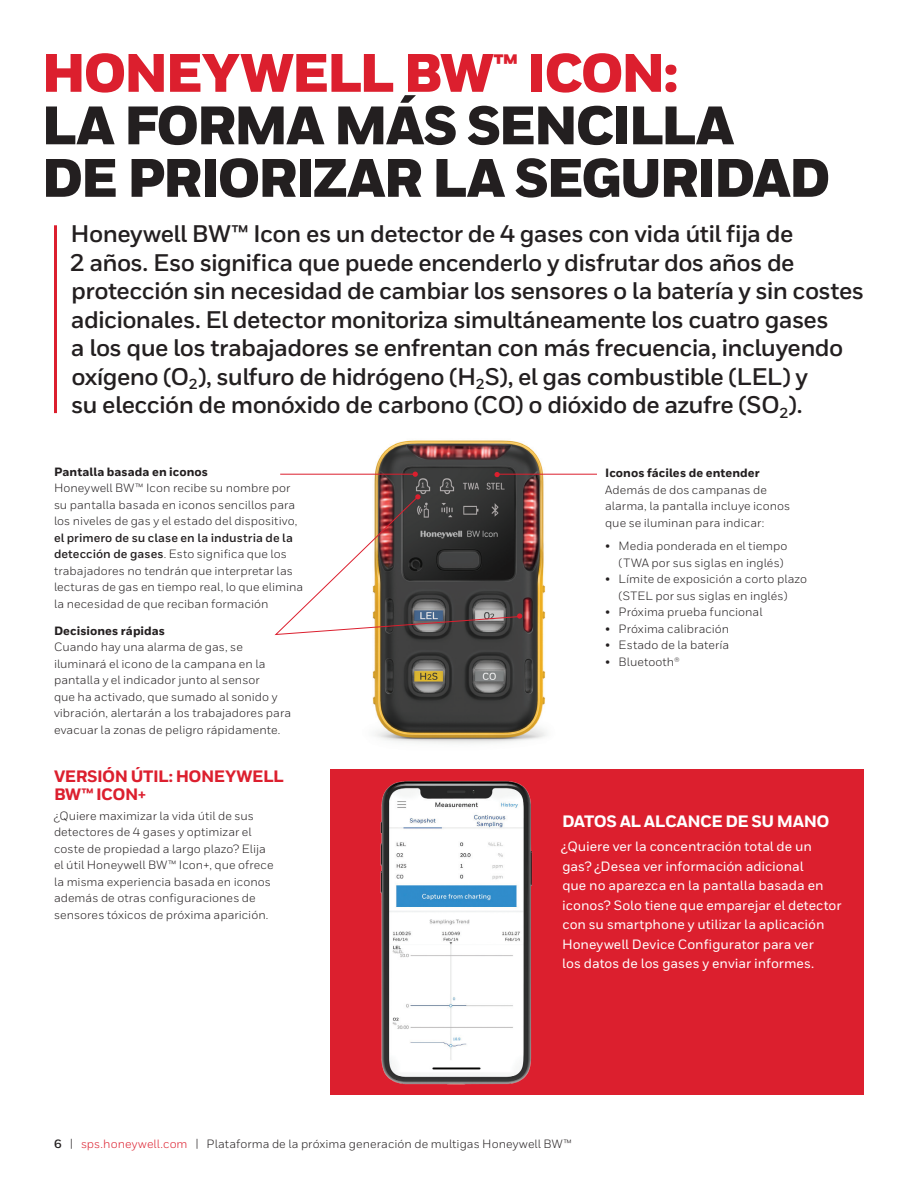
<style>
.page{position:relative;width:918px;height:1188px;background:#fff}
.page>*{position:absolute;margin:0;border:0;box-sizing:border-box;transform-origin:0 0}
.Title_40_30__the_res{font:900 54px/52.5px "Honeywell Sans";letter-spacing:-.045em;color:#231f20}
.Title_40_30__the_res-2{font:900 54px "Honeywell Sans";letter-spacing:-.045em;color:#dc1f2e}
.Intro_Body{font:700 24px/28.5px "Honeywell Sans";letter-spacing:-.025em;color:#231f20}
.Heading_2__11_12{font:800 16.5px/18px "Honeywell Sans";letter-spacing:-.03em;color:#dc1f2e}
.Red_Sidebar__Heading{font:800 16.5px "Honeywell Sans";letter-spacing:-.03em;color:#fff}
.Body__9_13_pt{font:500 13.5px/19.5px "Honeywell Sans";color:#fff}
.Body__9_13_pt-2{font:12px/16.5px "Honeywell Sans";letter-spacing:.005em;color:#231f20}
.MASTER__Header_Foote{font:12px "Honeywell Sans";letter-spacing:.005em;color:#231f20}
.s1{font-weight:800}
.s2{font-weight:700}
.s3{color:#dc1f2e}
</style>
<div class="page">
<div style="left:330px;top:770px;width:533px;height:325px;background:#dc1f2e"></div>
<img style="left:326px;top:440px;width:266px;height:304px">
<hr style="left:54px;top:225px;width:3px;height:188px;background:#dc1f2e">
<hr style="left:280px;top:474px;width:135px;height:1px;background:#dc1f2e">
<hr style="left:497px;top:474px;width:100px;height:1px;background:#dc1f2e">
<svg style="left:413px;top:472px;width:5px;height:5px"></svg>
<svg style="left:494px;top:472px;width:6px;height:5px"></svg>
<svg style="left:274px;top:494px;width:248px;height:141px"></svg>
<img style="left:380px;top:781px;width:152px;height:304px">
<p class="Title_40_30__the_res-2" style="left:41px;top:40px;width:638px">HONEYWELL BW<sup>™</sup> ICON:</p>
<p class="Title_40_30__the_res" style="left:41px;top:102px;width:791px">LA FORMA MÁS SENCILLA<br>DE PRIORIZAR LA SEGURIDAD</p>
<p class="Intro_Body" style="left:70px;top:220px;width:796px">Honeywell BW™ Icon es un detector de 4 gases con vida útil fija de<br>2 años. Eso significa que puede encenderlo y disfrutar dos años de protección sin necesidad de cambiar los sensores o la batería y sin costes adicionales. El detector monitoriza simultáneamente los cuatro gases<br>a los que los trabajadores se enfrentan con más frecuencia, incluyendo oxígeno (O<sub>2</sub>), sulfuro de hidrógeno (H<sub>2</sub>S), el gas combustible (LEL) y<br>su elección de monóxido de carbono (CO) o dióxido de azufre (SO<sub>2</sub>).</p>
<p class="Body__9_13_pt-2" style="left:54px;top:464px;width:251px"><span class="s1">Pantalla basada en iconos<br></span>Honeywell BW™ Icon recibe su nombre por su pantalla basada en iconos sencillos para los niveles de gas y el estado del dispositivo, <span class="s2">el primero de su clase en la industria de la detección de gases</span>. Esto significa que los trabajadores no tendrán que interpretar las lecturas de gas en tiempo real, lo que elimina la necesidad de que reciban formación</p>
<p class="Body__9_13_pt-2" style="left:54px;top:623px;width:239px"><span class="s1">Decisiones rápidas<br></span>Cuando hay una alarma de gas, se iluminará el icono de la campana en la pantalla y el indicador junto al sensor<br>que ha activado, que sumado al sonido y vibración, alertarán a los trabajadores para evacuar la zonas de peligro rápidamente.</p>
<p class="Body__9_13_pt-2" style="left:605px;top:465px;width:187px"><span class="s1">Iconos fáciles de entender<br></span>Además de dos campanas de alarma, la pantalla incluye iconos que se iluminan para indicar:</p>
<p class="Body__9_13_pt-2" style="left:619px;top:538px;width:171px;text-indent:-14px">• Media ponderada en el tiempo (TWA por sus siglas en inglés)</p>
<p class="Body__9_13_pt-2" style="left:605px;top:571px;width:204px;text-align:center">• Límite de exposición a corto plazo (STEL por sus siglas en inglés)</p>
<p class="Body__9_13_pt-2" style="left:605px;top:604px;width:159px">• Próxima prueba funcional</p>
<p class="Body__9_13_pt-2" style="left:605px;top:620px;width:126px">• Próxima calibración</p>
<p class="Body__9_13_pt-2" style="left:605px;top:637px;width:126px">• Estado de la batería</p>
<p class="Body__9_13_pt-2" style="left:605px;top:653px;width:76px">• Bluetooth®</p>
<p class="Heading_2__11_12" style="left:54px;top:768px;width:231px">VERSIÓN ÚTIL: HONEYWELL<br>BW™ ICON+</p>
<p class="Body__9_13_pt-2" style="left:54px;top:807px;width:221px">¿Quiere maximizar la vida útil de sus detectores de 4 gases y optimizar el coste de propiedad a largo plazo? Elija el útil Honeywell BW™ Icon+, que ofrece la misma experiencia basada en iconos además de otras configuraciones de sensores tóxicos de próxima aparición.</p>
<p class="Red_Sidebar__Heading" style="left:562px;top:812px;width:269px">DATOS AL ALCANCE DE SU MANO</p>
<p class="Body__9_13_pt" style="left:561px;top:837px;width:282px">¿Quiere ver la concentración total de un gas? ¿Desea ver información adicional<br>que no aparezca en la pantalla basada en iconos? Solo tiene que emparejar el detector con su smartphone y utilizar la aplicación Honeywell Device Configurator para ver<br>los datos de los gases y enviar informes.</p>
<p class="MASTER__Header_Foote" style="left:54px;top:1136px;width:520px"><span class="s2">6</span> | <span class="s3">sps.honeywell.com</span> | Plataforma de la próxima generación de multigas Honeywell BW™</p>
</div>
